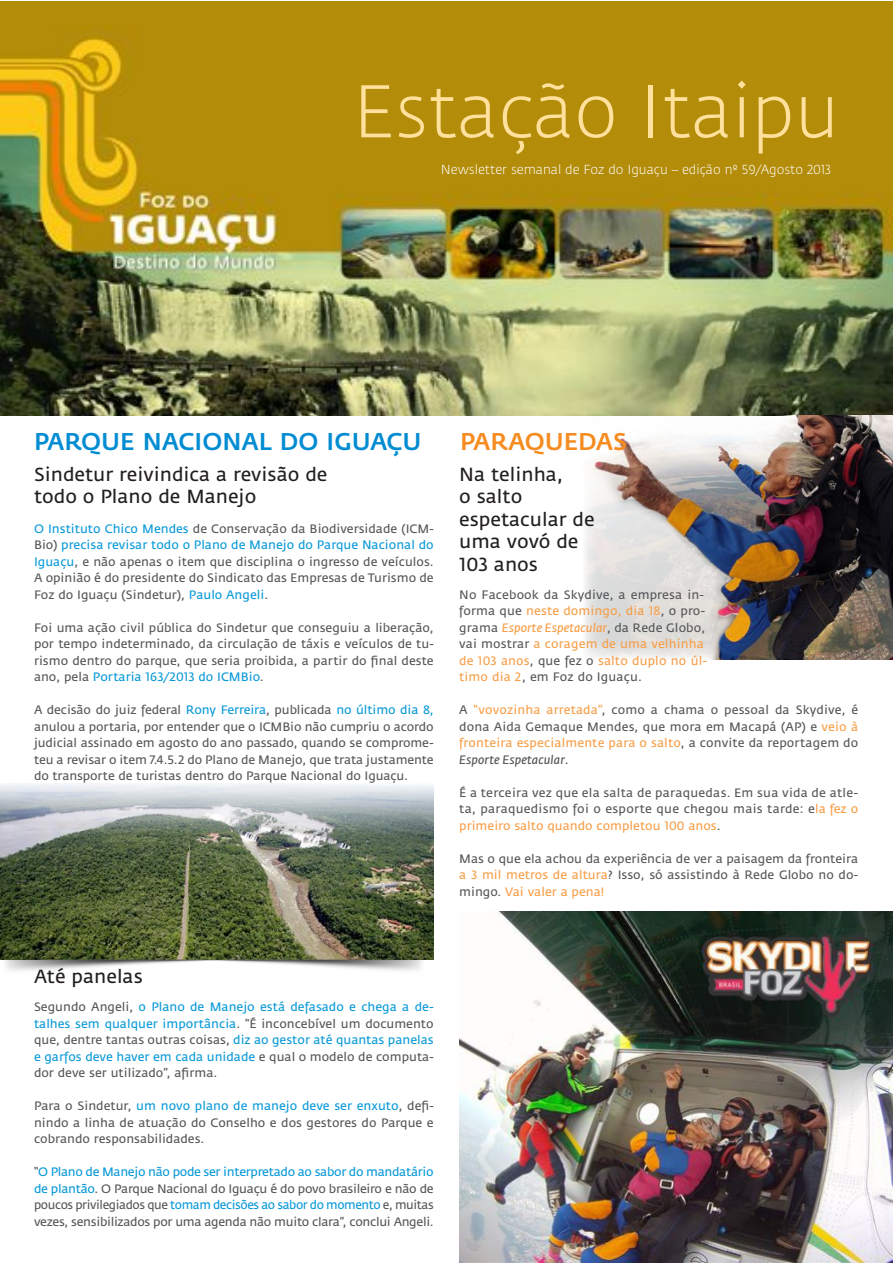
<style>
.page{position:relative;width:893px;height:1263px;background:#fff}
.page>*{position:absolute;margin:0;border:0;box-sizing:border-box;transform-origin:0 0}
.t1{font:300 73.65px "Fedra Sans";color:#ffe19d}
.t2{font:500 24px "Fedra Sans";color:#008cd2}
.t3{font:500 24px "Fedra Sans";color:#f68b1f}
.t4{font:18.75px/22.5px "Fedra Sans";color:#231f20}
.t5{font:300 12.9px "Fedra Sans";color:#fff}
.t6{font:12.15px/16.5px "Fedra Sans";color:#57585a;text-align:justify}
.t7{font:12.15px/16.5px "Fedra Sans";color:#0b9ad8;text-align:justify}
.s1{color:#0b9ad8}
.s2{color:#f89f49}
.s3{font-style:italic;color:#f89f49}
.s4{font-style:italic}
.s5{color:#57585a}
</style>
<div class="page">
<img style="left:585px;top:416px;width:307px;height:243px">
<img style="left:0;top:784px;width:434px;height:164px">
<img style="left:0;top:1px;width:892px;height:415px">
<img style="left:459px;top:911px;width:433px;height:352px">
<img style="left:0;top:948px;width:434px;height:23px">
<h1 class="t1" style="left:352px;top:73px;width:488px">Estação Itaipu</h1>
<p class="t5" style="left:441px;top:162px;width:392px">Newsletter semanal de Foz do Iguaçu – edição nº 59/Agosto 2013</p>
<h2 class="t2" style="left:34px;top:428px;width:389px">PARQUE NACIONAL DO IGUAÇU</h2>
<h2 class="t3" style="left:460px;top:428px;width:168px">PARAQUEDAS</h2>
<h3 class="t4" style="left:34px;top:463px;width:295px">Sindetur reivindica a revisão de todo o Plano de Manejo</h3>
<p class="t6" style="left:34px;top:520px;width:401px"><span class="s1">O Instituto Chico Mendes</span> de Conservação da Biodiversidade (ICM-Bio) <span class="s1">precisa revisar todo o Plano de Manejo do Parque Nacional do Iguaçu</span>, e não apenas o item que disciplina o ingresso de veículos.<br>A opinião é do presidente do Sindicato das Empresas de Turismo de Foz do Iguaçu (Sindetur), <span class="s1">Paulo Angeli</span>.</p>
<p class="t6" style="left:34px;top:619px;width:401px">Foi uma ação civil pública do Sindetur que conseguiu a liberação, por tempo indeterminado, da circulação de táxis e veículos de tu&shy;rismo dentro do parque, que seria proibida, a partir do final deste ano, pela <span class="s1">Portaria 163/2013 do ICMBio</span>.</p>
<p class="t6" style="left:34px;top:702px;width:401px">A decisão do juiz federal <span class="s1">Rony Ferreira</span>, publicada <span class="s1">no último dia 8, </span>anulou a portaria, por entender que o ICMBio não cumpriu o acordo judicial assinado em agosto do ano passado, quando se comprome&shy;teu a revisar o item 7.4.5.2 do Plano de Manejo, que trata justamente do transporte de turistas dentro do Parque Nacional do Iguaçu.</p>
<h3 class="t4" style="left:459px;top:463px;width:137px">Na telinha,<br>o salto espetacular de uma vovó de<br>103 anos</h3>
<p class="t6" style="left:459px;top:586px;width:249px;text-align:left">No Facebook da Skydive, a empresa in&shy;forma que <span class="s2">neste domingo, dia 18</span>, o pro&shy;grama <span class="s3">Esporte Espetacular</span>, da Rede Globo, vai mostrar <span class="s2">a coragem de uma velhinha de 103 anos</span>, que fez o <span class="s2">salto duplo no úl&shy;timo dia 2</span>, em Foz do Iguaçu.</p>
<p class="t6" style="left:459px;top:702px;width:401px">A <span class="s2">“vovozinha arretada”</span>, como a chama o pessoal da Skydive, é dona Aida Gemaque Mendes, que mora em Macapá (AP) e <span class="s2">veio à fronteira especialmente para o salto</span>, a convite da reportagem do <span class="s4">Esporte Espetacular</span>.</p>
<p class="t6" style="left:459px;top:784px;width:401px">É a terceira vez que ela salta de paraquedas. Em sua vida de atle&shy;ta, paraquedismo foi o esporte que chegou mais tarde: e<span class="s2">la fez o primeiro salto quando completou 100 anos</span>.</p>
<p class="t6" style="left:459px;top:850px;width:400px">Mas o que ela achou da experiência de ver a paisagem da fronteira <span class="s2">a 3 mil metros de altura</span>? Isso, só assistindo à Rede Globo no do&shy;mingo. <span class="s2">Vai valer a pena!</span></p>
<h3 class="t4" style="left:34px;top:965px;width:110px">Até panelas</h3>
<p class="t7" style="left:34px;top:999px;width:401px"><span class="s5">Segundo Angeli,</span> o Plano de Manejo está defasado e chega a de&shy;talhes sem qualquer importância<span class="s5">. “É inconcebível um documento que, dentre tantas outras coisas,</span> diz ao gestor até quantas panelas e garfos deve haver em cada unidade <span class="s5">e qual o modelo de computa&shy;dor deve ser utilizado”, afirma.</span></p>
<p class="t6" style="left:34px;top:1098px;width:401px">Para o Sindetur, <span class="s1">um novo plano de manejo deve ser enxuto</span>, defi&shy;nindo a linha de atuação do Conselho e dos gestores do Parque e cobrando responsabilidades.</p>
<p class="t6" style="left:34px;top:1164px;width:401px">“<span class="s1">O Plano de Manejo não pode ser interpretado ao sabor do mandatário de plantão</span>. O Parque Nacional do Iguaçu é do povo brasileiro e não de poucos privilegiados que <span class="s1">tomam decisões ao sabor do momento</span> e, muitas vezes, sensibilizados por uma agenda não muito clara”, conclui Angeli.</p>
</div>
